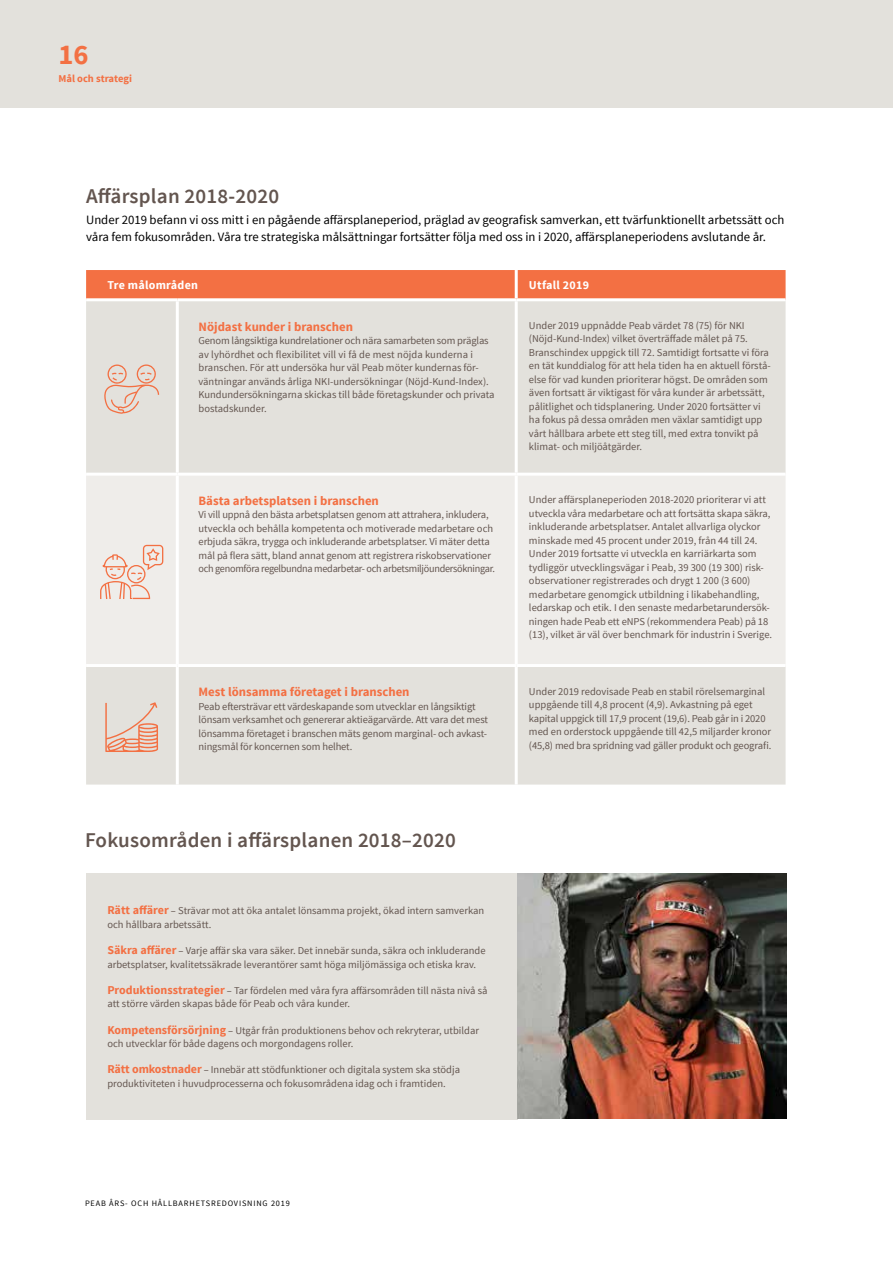
<style>
.page{position:relative;width:893px;height:1263px;background:#fff}
.page>*{position:absolute;margin:0;border:0;box-sizing:border-box;transform-origin:0 0}
.t1{font:700 28.5px "Source Sans Pro";color:#f37043}
.t2{font:600 21px "Source Sans Pro";letter-spacing:.01em;color:#63554f}
.t3{font:12.75px/17px "Source Sans Pro";color:#000}
.t4{font:700 12.75px "Source Sans Pro";color:#f37043}
.t5{font:700 12px "Source Sans Pro";letter-spacing:.02em;color:#fff}
.t6{font:10.5px/13.5px "Source Sans Pro";color:#63554f}
.t7{font:700 10.5px "Source Sans Pro";color:#f37043}
.t8{font:8.25px "Source Sans Pro";letter-spacing:.1em;color:#000}
.s1{font-weight:700;font-size:12px;color:#f37043}
</style>
<div class="page">
<div style="left:0;top:0;width:893px;height:107px;background:#e3e1dc"></div>
<div style="left:86px;top:270px;width:700px;height:28px;background:#f37043"></div>
<div style="left:86px;top:301px;width:700px;height:483px;background:#e3e1dc"></div>
<div style="left:86px;top:476px;width:700px;height:188px;background:#efedea"></div>
<hr style="left:515px;top:270px;width:3px;height:28px;background:#fff">
<hr style="left:515px;top:301px;width:3px;height:172px;background:#fff">
<hr style="left:86px;top:473px;width:91px;height:3px;background:#fff">
<hr style="left:177px;top:473px;width:339px;height:3px;background:#fff">
<hr style="left:516px;top:473px;width:270px;height:3px;background:#fff">
<hr style="left:515px;top:476px;width:3px;height:188px;background:#fff">
<hr style="left:86px;top:664px;width:91px;height:3px;background:#fff">
<hr style="left:177px;top:664px;width:339px;height:3px;background:#fff">
<hr style="left:516px;top:664px;width:270px;height:3px;background:#fff">
<hr style="left:515px;top:667px;width:3px;height:117px;background:#fff">
<hr style="left:176px;top:301px;width:3px;height:172px;background:#fff">
<hr style="left:176px;top:476px;width:3px;height:188px;background:#fff">
<hr style="left:176px;top:667px;width:3px;height:117px;background:#fff">
<svg style="left:104px;top:364px;width:55px;height:50px;background:#e5cfc3"></svg>
<svg style="left:100px;top:545px;width:63px;height:54px;background:#efd7cd"></svg>
<svg style="left:105px;top:702px;width:53px;height:50px;background:#e6c4b6"></svg>
<div style="left:86px;top:873px;width:432px;height:246px;background:#e3e1dc"></div>
<img style="left:518px;top:873px;width:269px;height:246px">
<h1 class="t1" style="left:58px;top:36px;width:32px">16</h1>
<p class="t7" style="left:58px;top:72px;width:75px">Mål och strategi</p>
<h2 class="t2" style="left:86px;top:183px;width:195px">Affärsplan 2018-2020</h2>
<p class="t3" style="left:86px;top:212px;width:700px">Under 2019 befann vi oss mitt i en pågående affärsplaneperiod, präglad av geografisk samverkan, ett tvärfunktionellt arbetssätt och våra fem fokusområden. Våra tre strategiska målsättningar fortsätter följa med oss in i 2020, affärsplaneperiodens avslutande år.</p>
<p class="t5" style="left:107px;top:278px;width:92px">Tre målområden</p>
<p class="t5" style="left:529px;top:278px;width:62px">Utfall 2019</p>
<p class="t4" style="left:199px;top:318px;width:156px">Nöjdast kunder i branschen</p>
<p class="t6" style="left:199px;top:334px;width:297px">Genom långsiktiga kundrelationer och nära samarbeten som präglas av lyhördhet och flexibilitet vill vi få de mest nöjda kunderna i branschen. För att undersöka hur väl Peab möter kundernas för&shy;väntningar används årliga NKI-undersökningar (Nöjd-Kund-Index).<br>Kundundersökningarna skickas till både företagskunder och privata bostadskunder.</p>
<p class="t6" style="left:529px;top:319px;width:243px">Under 2019 uppnådde Peab värdet 78 (75) för NKI (Nöjd-Kund-Index) vilket överträffade målet på 75.<br>Branschindex uppgick till 72. Samtidigt fortsatte vi föra en tät kunddialog för att hela tiden ha en aktuell förstå&shy;else för vad kunden prioriterar högst. De områden som även fortsatt är viktigast för våra kunder är arbetssätt, pålitlighet och tidsplanering. Under 2020 fortsätter vi ha fokus på dessa områden men växlar samtidigt upp vårt hållbara arbete ett steg till, med extra tonvikt på klimat- och miljöåtgärder.</p>
<p class="t4" style="left:199px;top:492px;width:182px">Bästa arbetsplatsen i branschen</p>
<p class="t6" style="left:199px;top:508px;width:298px">Vi vill uppnå den bästa arbetsplatsen genom att attrahera, inkludera, utveckla och behålla kompetenta och motiverade medarbetare och erbjuda säkra, trygga och inkluderande arbetsplatser. Vi mäter detta mål på flera sätt, bland annat genom att registrera riskobservationer och genomföra regelbundna medarbetar- och arbetsmiljöundersökningar.</p>
<p class="t4" style="left:199px;top:684px;width:212px">Mest lönsamma företaget i branschen</p>
<p class="t6" style="left:199px;top:700px;width:291px">Peab eftersträvar ett värdeskapande som utvecklar en långsiktigt lönsam verksamhet och genererar aktieägarvärde. Att vara det mest lönsamma företaget i branschen mäts genom marginal- och avkast&shy;ningsmål för koncernen som helhet.</p>
<h2 class="t2" style="left:85px;top:827px;width:372px">Fokusområden i affärsplanen 2018–2020</h2>
<p class="t6" style="left:107px;top:904px;width:378px"><span class="s1">Rätt affärer</span> – Strävar mot att öka antalet lönsamma projekt, ökad intern samverkan och hållbara arbetssätt.</p>
<p class="t6" style="left:107px;top:944px;width:380px"><span class="s1">Säkra affärer</span> – Varje affär ska vara säker. Det innebär sunda, säkra och inkluderande arbetsplatser, kvalitetssäkrade leverantörer samt höga miljömässiga och etiska krav.</p>
<p class="t6" style="left:107px;top:984px;width:382px"><span class="s1">Produktionsstrategier</span> – Tar fördelen med våra fyra affärsområden till nästa nivå så att större värden skapas både för Peab och våra kunder.</p>
<p class="t6" style="left:107px;top:1024px;width:373px"><span class="s1">Kompetensförsörjning</span> – Utgår från produktionens behov och rekryterar, utbildar och utvecklar för både dagens och morgondagens roller.</p>
<p class="t6" style="left:107px;top:1063px;width:354px"><span class="s1">Rätt omkostnader</span> – Innebär att stödfunktioner och digitala system ska stödja produktiviteten i huvudprocesserna och fokusområdena idag och i framtiden.</p>
<p class="t6" style="left:529px;top:493px;width:245px">Under affärsplaneperioden 2018-2020 prioriterar vi att utveckla våra medarbetare och att fortsätta skapa säkra, inkluderande arbetsplatser. Antalet allvarliga olyckor minskade med 45 procent under 2019, från 44 till 24.<br>Under 2019 fortsatte vi utveckla en karriärkarta som tydliggör utvecklingsvägar i Peab, 39 300 (19 300) risk&shy;observationer registrerades och drygt 1 200 (3 600) medarbetare genomgick utbildning i likabehandling, ledarskap och etik. I den senaste medarbetarundersök&shy;ningen hade Peab ett eNPS (rekommendera Peab) på 18 (13), vilket är väl över benchmark för industrin i Sverige.</p>
<p class="t6" style="left:529px;top:685px;width:244px">Under 2019 redovisade Peab en stabil rörelsemarginal uppgående till 4,8 procent (4,9). Avkastning på eget kapital uppgick till 17,9 procent (19,6). Peab går in i 2020 med en orderstock uppgående till 42,5 miljarder kronor (45,8) med bra spridning vad gäller produkt och geografi.</p>
<p class="t8" style="left:85px;top:1198px;width:206px">PEAB ÅRS- OCH HÅLLBARHETSREDOVISNING 2019</p>
</div>
